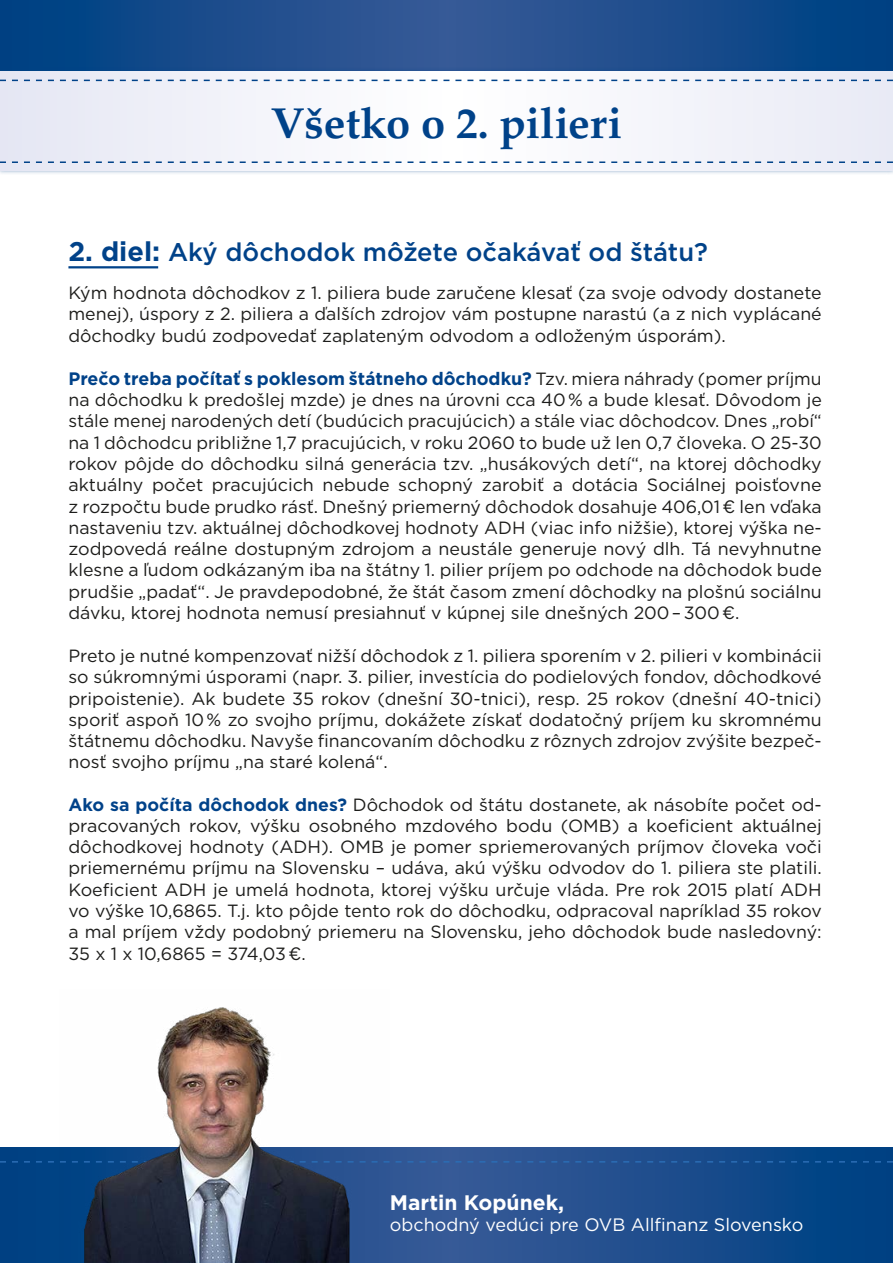
<style>
.page{position:relative;width:893px;height:1263px;background:#fff}
.page>*{position:absolute;margin:0;border:0;box-sizing:border-box;transform-origin:0 0}
.t1{font:700 43.5px "Palazzo";color:#004289}
.t2{font:500 25.5px "Gotham";color:#004289}
.t3{font:700 21px "Gotham";color:#fff}
.t4{font:700 18px "Gotham";color:#004289}
.t5{font:18px "Gotham";color:#fff}
.t6{font:17.7px/21.3px "Gotham";color:#1d1d1b;text-align:justify}
.s1{font-weight:700;font-size:27px}
.s2{font-weight:400;font-size:17.7px;color:#1d1d1b}
.s3{font-size:18px}
.s4{font-weight:700;color:#004289}
</style>
<div class="page">
<svg style="left:0;top:0;width:893px;height:67px;background:#1a4c8c"></svg>
<div style="left:0;top:67px;width:893px;height:108px;background:#004289;opacity:.45"></div>
<div style="left:0;top:71px;width:893px;height:99px;background:#f3f3fa"></div>
<svg style="left:0;top:1147px;width:893px;height:116px;background:#1a4c8c"></svg>
<svg style="left:0;top:80px;width:893px;height:1px"></svg>
<svg style="left:0;top:161px;width:893px;height:2px"></svg>
<svg style="left:0;top:1161px;width:893px;height:1px"></svg>
<img style="left:60px;top:1007px;width:329px;height:256px">
<hr style="left:68px;top:266px;width:90px;height:2px;background:#004289">
<h1 class="t1" style="left:271px;top:97px;width:353px">Všetko o 2. pilieri</h1>
<h2 class="t2" style="left:68px;top:235px;width:641px"><span class="s1">2. diel:</span> Aký dôchodok môžete očakávať od štátu?</h2>
<p class="t6" style="left:68px;top:281px;width:755px">Kým hodnota dôchodkov z 1. piliera bude zaručene klesať (za svoje odvody dostanete menej), úspory z 2. piliera a ďalších zdrojov vám postupne narastú (a z nich vyplácané dôchodky budú zodpovedať zaplateným odvodom a odloženým úsporám).</p>
<p class="t4" style="left:68px;top:366px;width:755px">Prečo treba počítať s poklesom štátneho dôchodku? <span class="s2">Tzv. miera náhrady (pomer príjmu</span></p>
<p class="t6" style="left:68px;top:389px;width:755px">na dôchodku k predošlej mzde) je dnes na úrovni cca 40 % a bude klesať. Dôvodom je stále menej narodených detí (budúcich pracujúcich) a stále viac dôchodcov. Dnes „robí“ na 1 dôchodcu približne 1,7 pracujúcich, v roku 2060 to bude už len 0,7 človeka. O 25-30 rokov pôjde do dôchodku silná generácia tzv. „husákových detí“, na ktorej dôchodky aktuálny počet pracujúcich nebude schopný zarobiť a dotácia Sociálnej poisťovne z rozpočtu bude prudko rásť. Dnešný priemerný dôchodok dosahuje 406,01 <span class="s3">€</span> len vďaka nastaveniu tzv. aktuálnej dôchodkovej hodnoty ADH (viac info nižšie), ktorej výška ne&shy;zodpovedá reálne dostupným zdrojom a neustále generuje nový dlh. Tá nevyhnutne klesne a ľudom odkázaným iba na štátny 1. pilier príjem po odchode na dôchodok bude prudšie „padať“. Je pravdepodobné, že štát časom zmení dôchodky na plošnú sociálnu dávku, ktorej hodnota nemusí presiahnuť v kúpnej sile dnešných 200 – 300 <span class="s3">€</span>.</p>
<p class="t6" style="left:68px;top:645px;width:755px">Preto je nutné kompenzovať nižší dôchodok z 1. piliera sporením v 2. pilieri v kombinácii so súkromnými úsporami (napr. 3. pilier, investícia do podielových fondov, dôchodkové pripoistenie). Ak budete 35 rokov (dnešní 30-tnici), resp. 25 rokov (dnešní 40-tnici) sporiť aspoň 10 % zo svojho príjmu, dokážete získať dodatočný príjem ku skromnému štátnemu dôchodku. Navyše financovaním dôchodku z rôznych zdrojov zvýšite bezpeč&shy;nosť svojho príjmu „na staré kolená“.</p>
<p class="t6" style="left:68px;top:793px;width:755px"><span class="s4">Ako sa počíta dôchodok dnes?</span> Dôchodok od štátu dostanete, ak násobíte počet od&shy;pracovaných rokov, výšku osobného mzdového bodu (OMB) a koeficient aktuálnej dôchodkovej hodnoty (ADH). OMB je pomer spriemerovaných príjmov človeka voči priemernému príjmu na Slovensku – udáva, akú výšku odvodov do 1. piliera ste platili.<br>Koeficient ADH je umelá hodnota, ktorej výšku určuje vláda. Pre rok 2015 platí ADH vo výške 10,6865. T.j. kto pôjde tento rok do dôchodku, odpracoval napríklad 35 rokov a mal príjem vždy podobný priemeru na Slovensku, jeho dôchodok bude nasledovný:<br>35 x 1 x 10,6865 = 374,03 <span class="s3">€</span>.</p>
<p class="t3" style="left:390px;top:1188px;width:176px">Martin Kopúnek,</p>
<p class="t5" style="left:390px;top:1213px;width:415px">obchodný vedúci pre OVB Allfinanz Slovensko</p>
</div>
